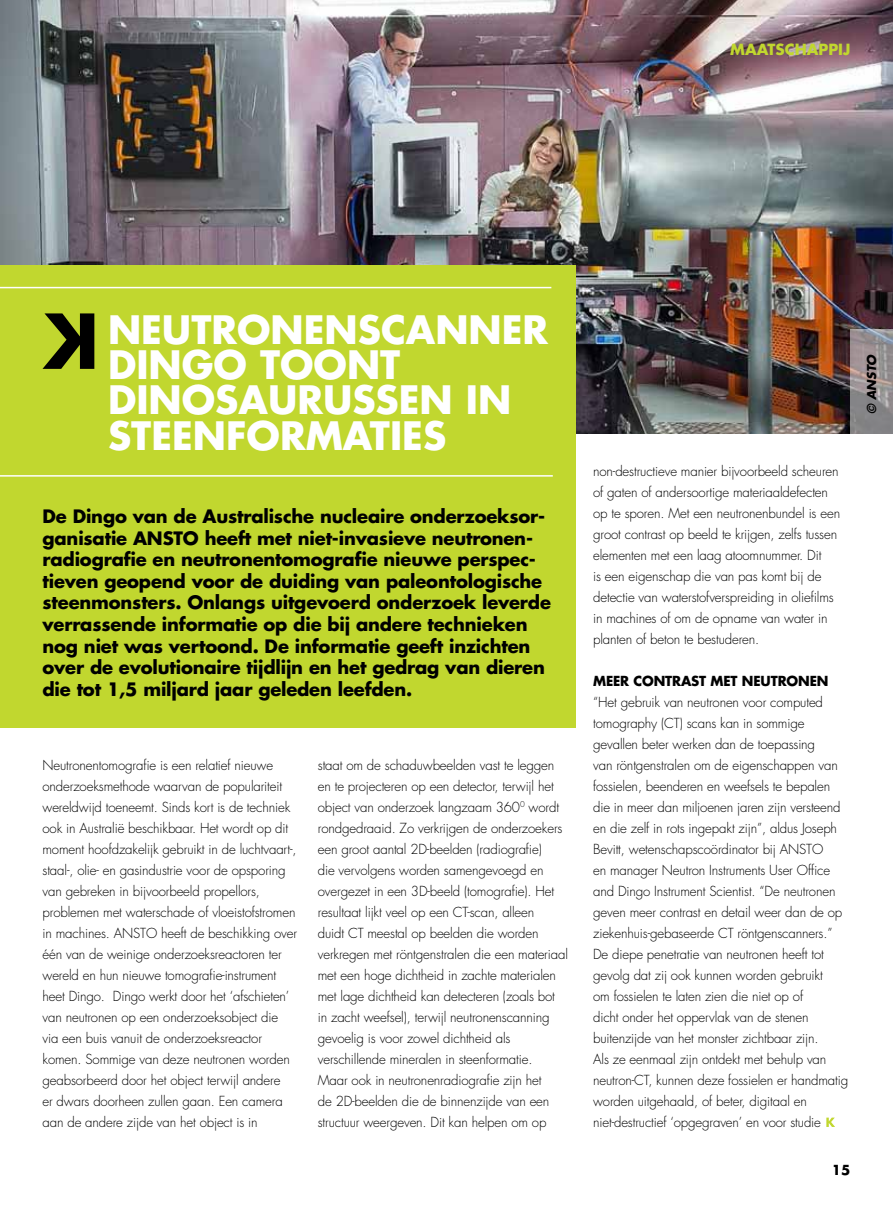
<style>
.page{position:relative;width:893px;height:1212px;background:#fff}
.page>*{position:absolute;margin:0;border:0;box-sizing:border-box;transform-origin:0 0}
.t1{font:700 38.1px/35.1px "Futura";color:#fff}
.t2{font:700 18px/21.6px "Futura";letter-spacing:-.01em;color:#000}
.t3{font:700 15px "Futura";color:#c1d72f}
.t4{font:300 13.5px/21px "Futura";letter-spacing:-.01em;color:#000}
.t5{font:700 13.5px "Futura";letter-spacing:-.01em;color:#000}
.t6{font:italic 700 12px "Futura";color:#000}
</style>
<div class="page">
<img style="left:0;top:0;width:893px;height:434px">
<div style="left:0;top:266px;width:575px;height:462px;background:#c1d72f"></div>
<svg style="left:43px;top:313px;width:51px;height:56px"></svg>
<hr style="left:0;top:287px;width:551px;height:1px;background:#fff">
<hr style="left:0;top:475px;width:553px;height:2px;background:#fff">
<svg style="left:826px;top:1117px;width:9px;height:10px"></svg>
<svg style="left:850px;top:329px;width:43px;height:105px;background:#958f91"></svg>
<p class="t3" style="left:730px;top:39px;width:119px">Maatschapp ij</p>
<h1 class="t1" style="left:108px;top:311px;width:442px">Neutronenscanner<br>Dingo toont dinosaurussen in steenformaties</h1>
<h2 class="t2" style="left:43px;top:505px;width:504px">De Dingo van de Australische nucleaire onderzoeksor&shy;ganisatie ANSTO</h2>
<p class="t2" style="left:43px;top:526px;width:510px;text-indent:162px">heeft met niet-invasieve neutronen&shy;radiografie en neutronentomografie nieuwe perspec&shy;tieven geopend voor de duiding van paleontologische steenmonsters. Onlangs uitgevoerd onderzoek leverde verrassende informatie op die bij andere technieken nog niet was vertoond. De informatie geeft inzichten over de evolutionaire tijdlijn en het gedrag van dieren die tot 1,5 miljard jaar geleden leefden.</p>
<p class="t4" style="left:43px;top:755px;width:256px">Neutronentomografie is een relatief nieuwe onderzoeksmethode waarvan de populariteit wereldwijd toeneemt. Sinds kort is de techniek ook in Australië beschikbaar. Het wordt op dit moment hoofdzakelijk gebruikt in de luchtvaart-, staal-, olie- en gasindustrie voor de opsporing van gebreken in bijvoorbeeld propellors, problemen met waterschade of vloeistofstromen in machines. ANSTO heeft de beschikking over één van de weinige onderzoeksreactoren ter wereld en hun nieuwe tomografie-instrument heet Dingo. Dingo werkt door het ‘afschieten’ van neutronen op een onderzoeksobject die via een buis vanuit de onderzoeksreactor komen. Sommige van deze neutronen worden geabsorbeerd door het object terwijl andere<br>er dwars doorheen zullen gaan. Een camera aan de andere zijde van het object is in</p>
<p class="t4" style="left:318px;top:755px;width:252px">staat om de schaduwbeelden vast te leggen en te projecteren op een detector, terwijl het object van onderzoek langzaam 360<sup>0</sup> wordt rondgedraaid. Zo verkrijgen de onderzoekers een groot aantal 2D-beelden (radiografie)<br>die vervolgens worden samengevoegd en overgezet in een 3D-beeld (tomografie). Het resultaat lijkt veel op een CT-scan, alleen<br>duidt CT meestal op beelden die worden verkregen met röntgenstralen die een materiaal met een hoge dichtheid in zachte materialen met lage dichtheid kan detecteren (zoals bot<br>in zacht weefsel), terwijl neutronenscanning gevoelig is voor zowel dichtheid als verschillende mineralen in steenformatie.<br>Maar ook in neutronenradiografie zijn het<br>de 2D-beelden die de binnenzijde van een structuur weergeven. Dit kan helpen om op</p>
<p class="t6" style="left:863px;top:414px;width:62px;rotate:-90deg">© ANSTO</p>
<p class="t4" style="left:593px;top:461px;width:248px">non-destructieve manier bijvoorbeeld scheuren of gaten of andersoortige materiaaldefecten op te sporen. Met een neutronenbundel is een groot contrast op beeld te krijgen, zelfs tussen elementen met een laag atoomnummer. Dit<br>is een eigenschap die van pas komt bij de detectie van waterstofverspreiding in oliefilms in machines of om de opname van water in planten of beton te bestuderen.</p>
<p class="t5" style="left:593px;top:671px;width:237px">Meer contrast met neutronen</p>
<p class="t4" style="left:593px;top:692px;width:257px">“Het gebruik van neutronen voor computed tomography (CT) scans kan in sommige gevallen beter werken dan de toepassing<br>van röntgenstralen om de eigenschappen van fossielen, beenderen en weefsels te bepalen die in meer dan miljoenen jaren zijn versteend en die zelf in rots ingepakt zijn”, aldus Joseph Bevitt, wetenschapscoördinator bij ANSTO<br>en manager Neutron Instruments User Office and Dingo Instrument Scientist. “De neutronen geven meer contrast en detail weer dan de op ziekenhuis-gebaseerde CT röntgenscanners.” De diepe penetratie van neutronen heeft tot gevolg dat zij ook kunnen worden gebruikt<br>om fossielen te laten zien die niet op of<br>dicht onder het oppervlak van de stenen buitenzijde van het monster zichtbaar zijn.<br>Als ze eenmaal zijn ontdekt met behulp van neutron-CT, kunnen deze fossielen er handmatig worden uitgehaald, of beter, digitaal en niet-destructief ‘opgegraven’ en voor studie</p>
<p class="t5" style="left:832px;top:1160px;width:20px">15</p>
</div>
